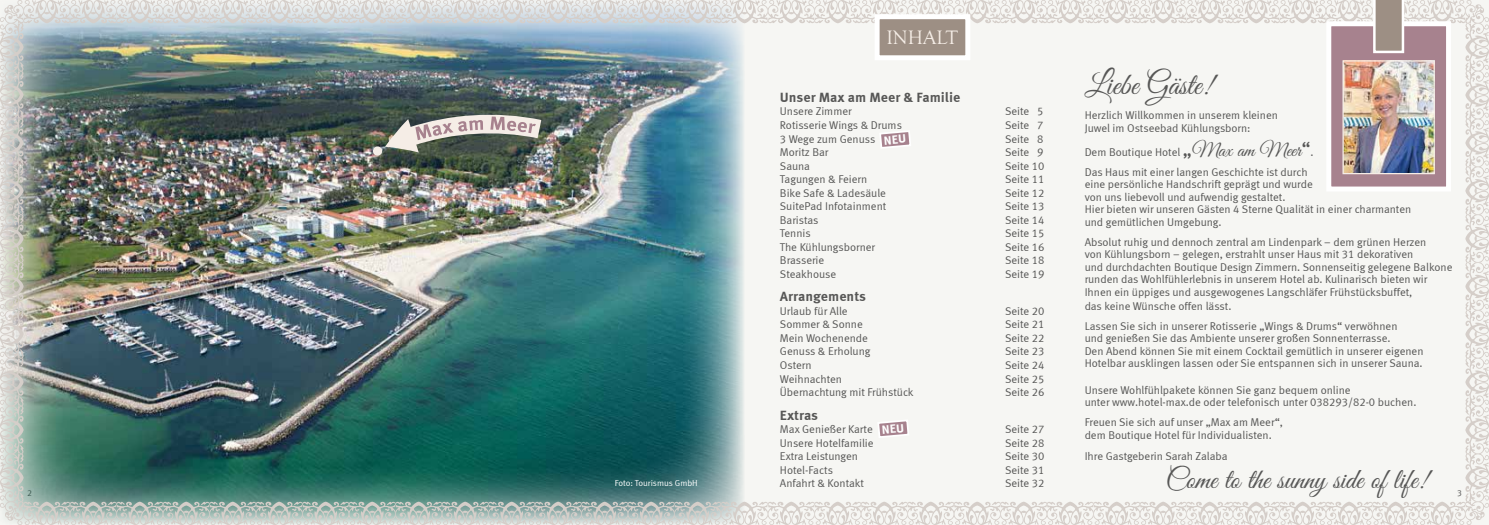
<style>
.page{position:relative;width:1489px;height:525px;background:#fff}
.page>*{position:absolute;margin:0;border:0;box-sizing:border-box;transform-origin:0 0}
.t1{font:31.25px "Great Vibes";color:#575756}
.t2{font:28.75px "Great Vibes";color:#575756}
.t3{font:20px "Goudy Old Style T";color:#f5ede6}
.t4{font:700 13.75px "Meta Correspondence";color:#575756}
.t5{font:11.25px/12.5px "Meta Correspondence";color:#575756}
.t6{font:8.75px "Meta Correspondence";color:#fff}
.t7{font:8.75px "Meta Correspondence";color:#575756}
.s1{font-size:20px}
.s2{font-family:"Great Vibes";font-size:20px}
</style>
<div class="page">
<img style="left:0;top:0;width:1488px;height:524px">
<h3 class="t3" style="left:886px;top:27px;width:73px">INHALT</h3>
<h1 class="t1" style="left:1084px;top:68px;width:129px">Liebe Gäste!</h1>
<p class="t5" style="left:1084px;top:109px;width:195px">Herzlich Willkommen in unserem kleinen<br>Juwel im Ostseebad Kühlungsborn:</p>
<p class="t5" style="left:1084px;top:142px;width:230px;line-height:20px">Dem Boutique Hotel <span class="s1">„</span><span class="s2">Max am Meer</span><span class="s1">“</span>.<br>Das Haus mit einer langen Geschichte ist durch</p>
<p class="t5" style="left:1084px;top:178px;width:328px">eine persönliche Handschrift geprägt und wurde<br>von uns liebevoll und aufwendig gestaltet.<br>Hier bieten wir unseren Gästen 4 Sterne Qualität in einer charmanten und gemütlichen Umgebung.</p>
<p class="t5" style="left:1084px;top:235px;width:369px">Absolut ruhig und dennoch zentral am Lindenpark – dem grünen Herzen<br>von Kühlungsborn – gelegen, erstrahlt unser Haus mit 31 dekorativen<br>und durchdachten Boutique Design Zimmern. Sonnenseitig gelegene Balkone runden das Wohlfühlerlebnis in unserem Hotel ab. Kulinarisch bieten wir Ihnen ein üppiges und ausgewogenes Langschläfer Frühstücksbuffet,</p>
<p class="t5" style="left:1084px;top:295px;width:314px;line-height:20px">das keine Wünsche offen lässt.<br>Lassen Sie sich in unserer Rotisserie „Wings &amp; Drums“ verwöhnen</p>
<p class="t5" style="left:1084px;top:332px;width:340px">und genießen Sie das Ambiente unserer großen Sonnenterrasse.<br>Den Abend können Sie mit einem Cocktail gemütlich in unserer eigenen<br>Hotelbar ausklingen lassen oder Sie entspannen sich in unserer Sauna.</p>
<p class="t5" style="left:1084px;top:383px;width:333px">Unsere Wohlfühlpakete können Sie ganz bequem online<br>unter www.hotel-max.de oder telefonisch unter 038293/82-0 buchen.</p>
<p class="t5" style="left:1084px;top:415px;width:200px">Freuen Sie sich auf unser „Max am Meer“, dem Boutique Hotel für Individualisten.</p>
<p class="t5" style="left:1084px;top:449px;width:144px">Ihre Gastgeberin Sarah Zalaba</p>
<p class="t4" style="left:780px;top:89px;width:182px">Unser Max am Meer &amp; Familie</p>
<p class="t5" style="left:780px;top:105px;width:73px">Unsere Zimmer</p>
<p class="t5" style="left:1005px;top:105px;width:40px">Seite 5</p>
<p class="t5" style="left:780px;top:119px;width:123px">Rotisserie Wings &amp; Drums</p>
<p class="t5" style="left:1005px;top:119px;width:40px">Seite 7</p>
<p class="t5" style="left:780px;top:132px;width:97px">3 Wege zum Genuss</p>
<p class="t5" style="left:1005px;top:132px;width:40px">Seite 8</p>
<p class="t5" style="left:780px;top:146px;width:50px">Moritz Bar</p>
<p class="t5" style="left:1005px;top:146px;width:40px">Seite 9</p>
<p class="t5" style="left:780px;top:159px;width:32px">Sauna</p>
<p class="t5" style="left:1005px;top:159px;width:41px">Seite 10</p>
<p class="t5" style="left:780px;top:173px;width:89px">Tagungen &amp; Feiern</p>
<p class="t5" style="left:1005px;top:173px;width:41px">Seite 11</p>
<p class="t5" style="left:780px;top:186px;width:107px">Bike Safe &amp; Ladesäule</p>
<p class="t5" style="left:1005px;top:186px;width:41px">Seite 12</p>
<p class="t5" style="left:780px;top:200px;width:108px">SuitePad Infotainment</p>
<p class="t5" style="left:1005px;top:200px;width:41px">Seite 13</p>
<p class="t5" style="left:780px;top:213px;width:40px">Baristas</p>
<p class="t5" style="left:1005px;top:213px;width:41px">Seite 14</p>
<p class="t5" style="left:780px;top:227px;width:32px">Tennis</p>
<p class="t5" style="left:1005px;top:227px;width:41px">Seite 15</p>
<p class="t5" style="left:780px;top:240px;width:97px">The Kühlungsborner</p>
<p class="t5" style="left:1005px;top:240px;width:41px">Seite 16</p>
<p class="t5" style="left:780px;top:254px;width:46px">Brasserie</p>
<p class="t5" style="left:1005px;top:254px;width:41px">Seite 18</p>
<p class="t5" style="left:780px;top:267px;width:58px">Steakhouse</p>
<p class="t5" style="left:1005px;top:267px;width:41px">Seite 19</p>
<p class="t4" style="left:780px;top:288px;width:88px">Arrangements</p>
<p class="t5" style="left:780px;top:304px;width:69px">Urlaub für Alle</p>
<p class="t5" style="left:1005px;top:304px;width:41px">Seite 20</p>
<p class="t5" style="left:780px;top:318px;width:84px">Sommer &amp; Sonne</p>
<p class="t5" style="left:1005px;top:318px;width:41px">Seite 21</p>
<p class="t5" style="left:780px;top:331px;width:90px">Mein Wochenende</p>
<p class="t5" style="left:1005px;top:331px;width:41px">Seite 22</p>
<p class="t5" style="left:780px;top:345px;width:92px">Genuss &amp; Erholung</p>
<p class="t5" style="left:1005px;top:345px;width:41px">Seite 23</p>
<p class="t5" style="left:780px;top:358px;width:33px">Ostern</p>
<p class="t5" style="left:1005px;top:358px;width:41px">Seite 24</p>
<p class="t5" style="left:780px;top:372px;width:64px">Weihnachten</p>
<p class="t5" style="left:1005px;top:372px;width:41px">Seite 25</p>
<p class="t5" style="left:780px;top:385px;width:135px">Übernachtung mit Frühstück</p>
<p class="t5" style="left:1005px;top:385px;width:41px">Seite 26</p>
<p class="t4" style="left:780px;top:406px;width:40px">Extras</p>
<p class="t5" style="left:780px;top:423px;width:94px">Max Genießer Karte</p>
<p class="t5" style="left:1005px;top:423px;width:41px">Seite 27</p>
<p class="t5" style="left:780px;top:436px;width:95px">Unsere Hotelfamilie</p>
<p class="t5" style="left:1005px;top:436px;width:41px">Seite 28</p>
<p class="t5" style="left:780px;top:450px;width:79px">Extra Leistungen</p>
<p class="t5" style="left:1005px;top:450px;width:41px">Seite 30</p>
<p class="t5" style="left:780px;top:463px;width:55px">Hotel-Facts</p>
<p class="t5" style="left:1005px;top:463px;width:41px">Seite 31</p>
<h2 class="t2" style="left:1165px;top:463px;width:263px">Come to the sunny side of life!</h2>
<p class="t6" style="left:614px;top:477px;width:85px">Foto: Tourismus GmbH</p>
<p class="t5" style="left:780px;top:477px;width:86px">Anfahrt &amp; Kontakt</p>
<p class="t5" style="left:1005px;top:477px;width:41px">Seite 32</p>
<p class="t7" style="left:27px;top:488px;width:6px">2</p>
<p class="t7" style="left:1456px;top:488px;width:6px">3</p>
</div>
